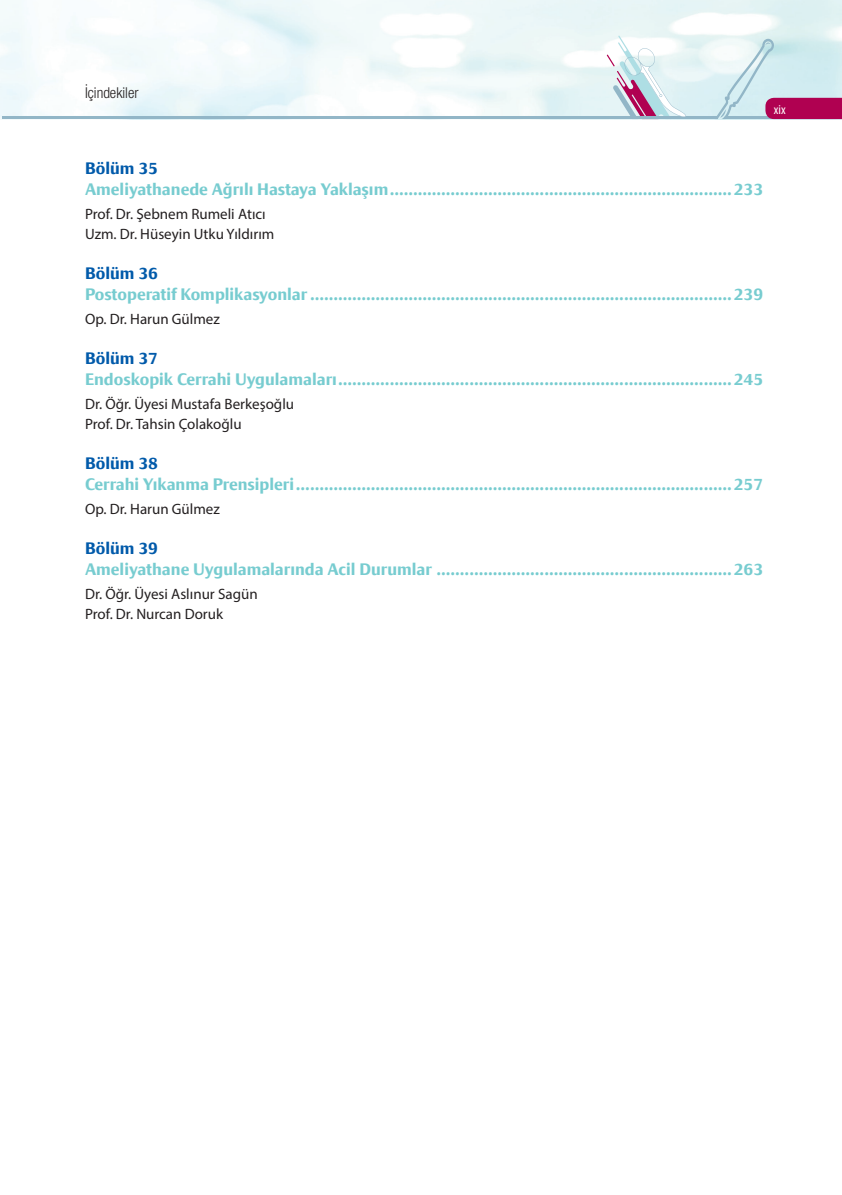
<style>
.page{position:relative;width:842px;height:1195px;background:#fff}
.page>*{position:absolute;margin:0;border:0;box-sizing:border-box;transform-origin:0 0}
.t1{font:700 16.5px "Taxon";color:#77ccd0}
.t2{font:700 16.5px "Taxon";color:#015aaa}
.t3{font:15px/19.5px "Myriad Pro";color:#231f20}
.t4{font:15px "Helvetica 47 Lt Cn";color:#231f20}
.t5{font:condensed 13.5px "Myriad Pro";color:#fff}
</style>
<div class="page">
<hr style="left:2px;top:117px;width:715px;height:2px;background:#92b6c7">
<svg style="left:715px;top:39px;width:127px;height:80px"></svg>
<svg style="left:607px;top:36px;width:80px;height:81px"></svg>
<p class="t4" style="left:85px;top:84px;width:55px">İçindekiler</p>
<p class="t4" style="left:85px;top:84px;width:30px">0000</p>
<p class="t5" style="left:774px;top:101px;width:13px">xix</p>
<p class="t2" style="left:85px;top:158px;width:74px">Bölüm 35</p>
<p class="t1" style="left:85px;top:179px;width:680px">Ameliyathanede Ağrılı Hastaya Yaklaşım.........................................................................233</p>
<p class="t3" style="left:85px;top:204px;width:191px">Prof. Dr. Şebnem Rumeli Atıcı<br>Uzm. Dr. Hüseyin Utku Yıldırım</p>
<p class="t2" style="left:85px;top:263px;width:74px">Bölüm 36</p>
<p class="t1" style="left:85px;top:284px;width:680px">Postoperatif Komplikasyonlar ..........................................................................................239</p>
<p class="t3" style="left:85px;top:309px;width:136px">Op. Dr. Harun Gülmez</p>
<p class="t2" style="left:85px;top:348px;width:74px">Bölüm 37</p>
<p class="t1" style="left:85px;top:369px;width:680px">Endoskopik Cerrahi Uygulamaları....................................................................................245</p>
<p class="t3" style="left:85px;top:394px;width:211px">Dr. Öğr. Üyesi Mustafa Berkeşoğlu<br>Prof. Dr. Tahsin Çolakoğlu</p>
<p class="t2" style="left:85px;top:453px;width:74px">Bölüm 38</p>
<p class="t1" style="left:85px;top:474px;width:680px">Cerrahi Yıkanma Prensipleri.............................................................................................257</p>
<p class="t3" style="left:85px;top:499px;width:136px">Op. Dr. Harun Gülmez</p>
<p class="t2" style="left:85px;top:538px;width:74px">Bölüm 39</p>
<p class="t1" style="left:85px;top:559px;width:680px">Ameliyathane Uygulamalarında Acil Durumlar ...............................................................263</p>
<p class="t3" style="left:85px;top:584px;width:174px">Dr. Öğr. Üyesi Aslınur Sagün<br>Prof. Dr. Nurcan Doruk</p>
</div>
